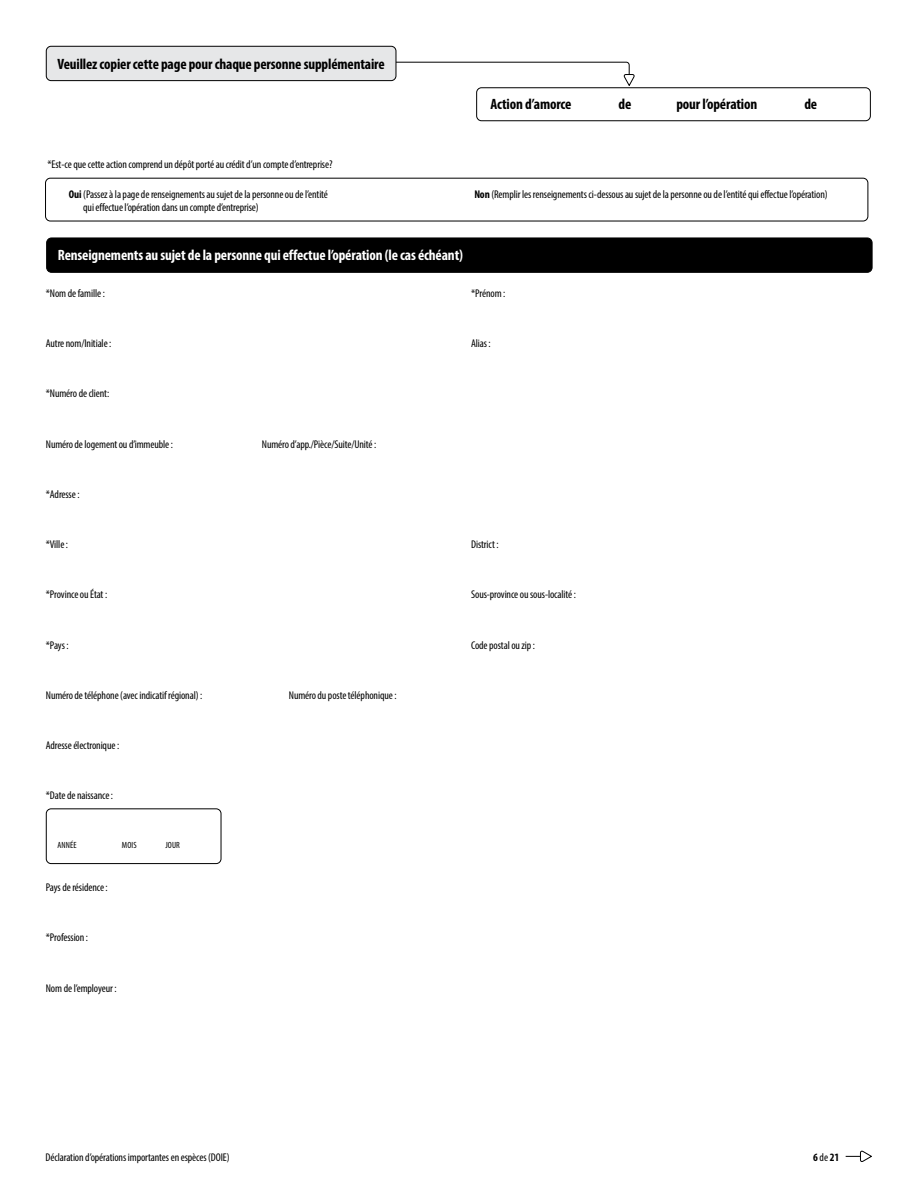
<style>
.page{position:relative;width:918px;height:1188px;background:#fff}
.page>*{position:absolute;margin:0;border:0;box-sizing:border-box;transform-origin:0 0}
.Section_Bars{font:700 condensed 15px "Myriad Pro";letter-spacing:-.01em;color:#fff}
.Section_Bars-2{font:700 condensed 15px "Myriad Pro";letter-spacing:-.01em;color:#000}
.Body{font:700 condensed 15px "Myriad Pro";letter-spacing:-.01em;color:#000}
.Small_Text{font:condensed 11.25px/13.5px "Myriad Pro";letter-spacing:-.01em;color:#000}
.t1{font:700 condensed 11.25px "Myriad Pro";color:#000}
.Small_Text-2{font:condensed 9px "Myriad Pro";letter-spacing:.01em;color:#000}
.s1{font-weight:700}
.s2{font-weight:400}
</style>
<div class="page">
<svg style="left:846px;top:1150px;width:26px;height:12px"></svg>
<div style="left:46px;top:808px;width:175px;height:56px;border:1px solid #000;border-radius:5px"></div>
<div style="left:45px;top:178px;width:823px;height:43px;border:1px solid #000;border-radius:5px"></div>
<div style="left:47px;top:238px;width:825px;height:34px;background:#000;border-radius:5px"></div>
<div style="left:46px;top:238px;width:826px;height:35px;border:1px solid #000;border-radius:5px"></div>
<div style="left:476px;top:87px;width:395px;height:34px;border:1px solid #000;border-radius:5px"></div>
<svg style="left:337px;top:61px;width:298px;height:25px"></svg>
<div style="left:46px;top:46px;width:350px;height:35px;background:#e6e7e8;border-radius:5px"></div>
<div style="left:46px;top:46px;width:350px;height:35px;border:1px solid #000;border-radius:5px"></div>
<p class="Section_Bars-2" style="left:57px;top:54px;width:329px">Veuillez copier cette page pour chaque personne supplémentaire</p>
<p class="Small_Text" style="left:48px;top:158px;width:287px">*Est-ce que cette action comprend un dépôt porté au crédit d’un compte d’entreprise?</p>
<p class="Body" style="left:491px;top:95px;width:83px">Action d’amorce</p>
<p class="Body" style="left:619px;top:95px;width:14px">de</p>
<p class="Body" style="left:676px;top:95px;width:82px">pour l’opération</p>
<p class="Body" style="left:804px;top:95px;width:14px">de</p>
<p class="Small_Text" style="left:83px;top:187px;width:246px;text-indent:-14px"><span class="s1">Oui</span> (Passez à la page de renseignements au sujet de la personne ou de l’entité qui effectue l’opération dans un compte d’entreprise)</p>
<p class="Small_Text" style="left:474px;top:187px;width:355px"><span class="s1">Non</span> (Remplir les renseignements ci-dessous au sujet de la personne ou de l’entité qui effectue l’opération)</p>
<p class="Section_Bars" style="left:58px;top:246px;width:407px">Renseignements au sujet de la personne qui effectue l’opération (le cas échéant)</p>
<p class="Small_Text" style="left:46px;top:286px;width:61px">*Nom de famille :</p>
<p class="Small_Text" style="left:471px;top:286px;width:36px">*Prénom :</p>
<p class="Small_Text" style="left:46px;top:336px;width:67px">Autre nom/Initiale :</p>
<p class="Small_Text" style="left:471px;top:336px;width:21px">Alias :</p>
<p class="Small_Text" style="left:46px;top:387px;width:65px">*Numéro de client:</p>
<p class="Small_Text" style="left:46px;top:437px;width:129px">Numéro de logement ou d’immeuble :</p>
<p class="Small_Text" style="left:262px;top:437px;width:116px">Numéro d’app./Pièce/Suite/Unité :</p>
<p class="Small_Text" style="left:46px;top:487px;width:35px">*Adresse :</p>
<p class="Small_Text" style="left:46px;top:537px;width:24px">*Ville :</p>
<p class="Small_Text" style="left:471px;top:537px;width:29px">District :</p>
<p class="Small_Text" style="left:46px;top:588px;width:63px">*Province ou État :</p>
<p class="Small_Text" style="left:471px;top:588px;width:106px">Sous-province ou sous-localité :</p>
<p class="Small_Text" style="left:46px;top:638px;width:24px">*Pays :</p>
<p class="Small_Text" style="left:471px;top:638px;width:66px">Code postal ou zip :</p>
<p class="Small_Text" style="left:46px;top:688px;width:158px">Numéro de téléphone (avec indicatif régional) :</p>
<p class="Small_Text" style="left:289px;top:688px;width:109px">Numéro du poste téléphonique :</p>
<p class="Small_Text" style="left:46px;top:739px;width:75px">Adresse électronique :</p>
<p class="Small_Text" style="left:46px;top:789px;width:69px">*Date de naissance :</p>
<p class="Small_Text-2" style="left:58px;top:839px;width:21px">ANNÉE</p>
<p class="Small_Text-2" style="left:122px;top:839px;width:16px">MOIS</p>
<p class="Small_Text-2" style="left:165px;top:839px;width:16px">JOUR</p>
<p class="Small_Text" style="left:46px;top:880px;width:63px">Pays de résidence :</p>
<p class="Small_Text" style="left:46px;top:931px;width:44px">*Profession :</p>
<p class="Small_Text" style="left:46px;top:981px;width:72px">Nom de l’employeur :</p>
<p class="Small_Text" style="left:46px;top:1150px;width:186px">Déclaration d’opérations importantes en espèces (DOIE)</p>
<p class="t1" style="left:813px;top:1150px;width:27px">6 <span class="s2">de</span> 21</p>
</div>
